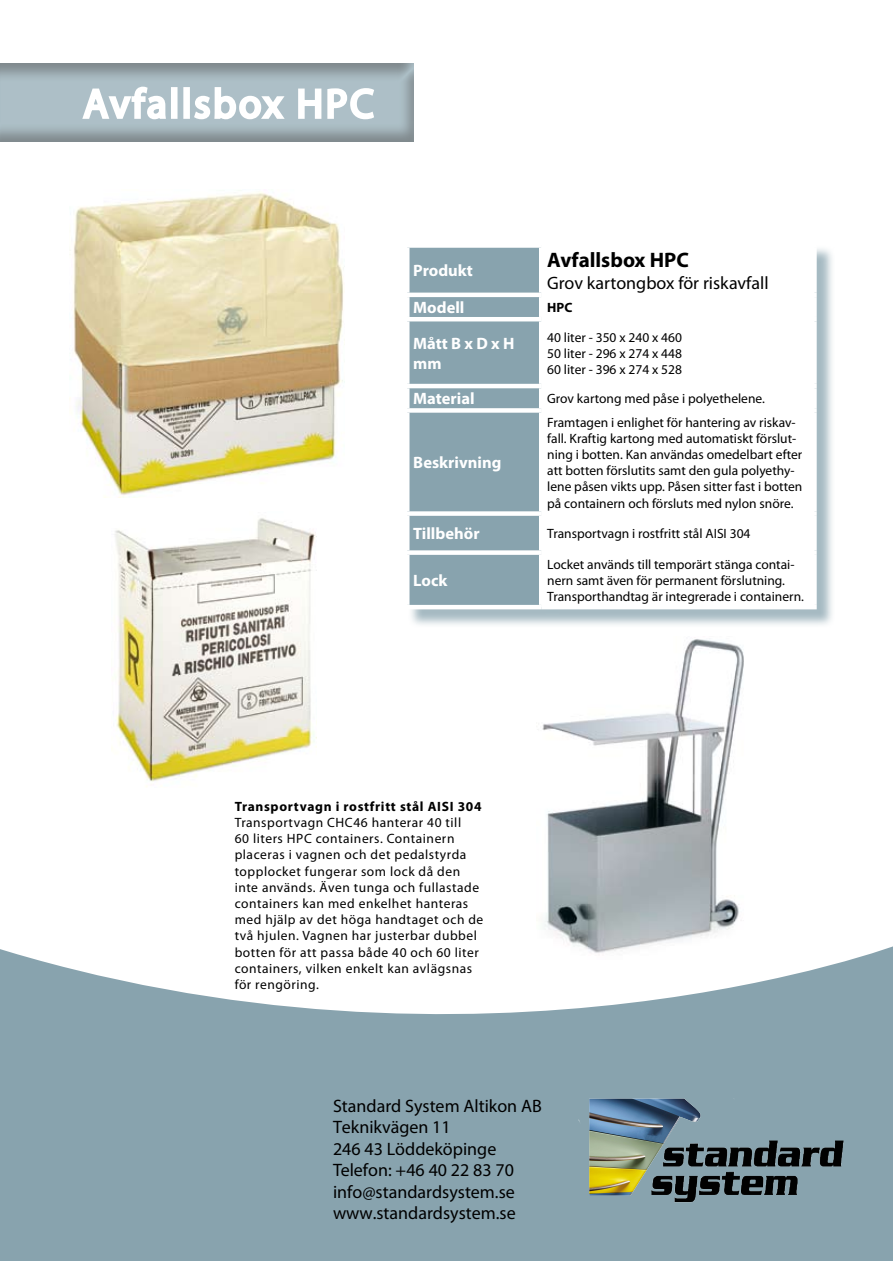
<style>
.page{position:relative;width:893px;height:1263px;background:#fff}
.page>*{position:absolute;margin:0;border:0;box-sizing:border-box;transform-origin:0 0}
.t1{font:40.5px "Myriad Pro";letter-spacing:.07em;color:#fff}
.t2{font:700 21px "Myriad Pro";color:#000}
.t3{font:18px/21.5px "Myriad Pro";color:#000}
.t4{font:700 16.5px/19.8px "Myriad Pro";color:#fff}
.t5{font:13.5px/16.2px "Myriad Pro";color:#000}
.t6{font:13.5px/16.2px "Myriad Pro";letter-spacing:.04em;color:#000}
.t7{font:700 13.5px "Myriad Pro";color:#000}
.s1{font-weight:700}
</style>
<div class="page">
<svg style="left:0;top:957px;width:893px;height:304px;background:#97afb8"></svg>
<div style="left:407px;top:245px;width:486px;height:439px;background:#88a3ae;opacity:.75"></div>
<svg style="left:409px;top:248px;width:130px;height:357px;background:#8da7b1"></svg>
<svg style="left:543px;top:248px;width:269px;height:357px"></svg>
<div style="left:405px;top:243px;width:136px;height:5px;background:#fff"></div>
<hr style="left:405px;top:248px;width:4px;height:45px;background:#fff">
<div style="left:541px;top:243px;width:276px;height:5px;background:#fff"></div>
<hr style="left:539px;top:248px;width:4px;height:45px;background:#fff">
<div style="left:812px;top:248px;width:5px;height:45px;background:#fff"></div>
<hr style="left:405px;top:293px;width:136px;height:4px;background:#fff">
<hr style="left:405px;top:297px;width:4px;height:20px;background:#fff">
<hr style="left:541px;top:293px;width:276px;height:4px;background:#fff">
<hr style="left:539px;top:297px;width:4px;height:20px;background:#fff">
<div style="left:812px;top:297px;width:5px;height:20px;background:#fff"></div>
<hr style="left:405px;top:317px;width:136px;height:4px;background:#fff">
<hr style="left:405px;top:321px;width:4px;height:63px;background:#fff">
<hr style="left:541px;top:317px;width:276px;height:4px;background:#fff">
<hr style="left:539px;top:321px;width:4px;height:63px;background:#fff">
<div style="left:812px;top:321px;width:5px;height:63px;background:#fff"></div>
<hr style="left:405px;top:384px;width:136px;height:4px;background:#fff">
<hr style="left:405px;top:388px;width:4px;height:20px;background:#fff">
<hr style="left:541px;top:384px;width:276px;height:4px;background:#fff">
<hr style="left:539px;top:388px;width:4px;height:20px;background:#fff">
<div style="left:812px;top:388px;width:5px;height:20px;background:#fff"></div>
<div style="left:405px;top:408px;width:136px;height:5px;background:#fff"></div>
<hr style="left:405px;top:413px;width:4px;height:98px;background:#fff">
<div style="left:541px;top:408px;width:276px;height:5px;background:#fff"></div>
<hr style="left:539px;top:413px;width:4px;height:98px;background:#fff">
<div style="left:812px;top:413px;width:5px;height:98px;background:#fff"></div>
<div style="left:405px;top:511px;width:136px;height:5px;background:#fff"></div>
<hr style="left:405px;top:516px;width:4px;height:34px;background:#fff">
<div style="left:541px;top:511px;width:276px;height:5px;background:#fff"></div>
<hr style="left:539px;top:516px;width:4px;height:34px;background:#fff">
<div style="left:812px;top:516px;width:5px;height:34px;background:#fff"></div>
<div style="left:405px;top:550px;width:136px;height:5px;background:#fff"></div>
<hr style="left:405px;top:555px;width:4px;height:50px;background:#fff">
<div style="left:541px;top:550px;width:276px;height:5px;background:#fff"></div>
<hr style="left:539px;top:555px;width:4px;height:50px;background:#fff">
<div style="left:812px;top:555px;width:5px;height:50px;background:#fff"></div>
<hr style="left:405px;top:605px;width:136px;height:4px;background:#fff">
<hr style="left:541px;top:605px;width:276px;height:4px;background:#fff">
<img style="left:537px;top:637px;width:209px;height:323px">
<img style="left:73px;top:192px;width:272px;height:305px">
<img style="left:111px;top:518px;width:206px;height:269px">
<div style="left:0;top:63px;width:415px;height:80px;background:#000;opacity:.5"></div>
<svg style="left:80px;top:85px;width:88px;height:36px"></svg>
<div style="left:171px;top:87px;width:7px;height:32px;border:3px solid #fff"></div>
<div style="left:183px;top:87px;width:7px;height:32px;border:3px solid #fff"></div>
<svg style="left:192px;top:86px;width:95px;height:35px"></svg>
<svg style="left:297px;top:86px;width:79px;height:35px"></svg>
<img style="left:569px;top:1090px;width:275px;height:122px">
<p class="t1" style="left:83px;top:79px;width:292px">Avfallsbox HPC</p>
<p class="t4" style="left:413px;top:260px;width:61px">Produkt</p>
<p class="t2" style="left:547px;top:246px;width:143px">Avfallsbox HPC</p>
<p class="t3" style="left:547px;top:272px;width:223px">Grov kartongbox för riskavfall</p>
<p class="t4" style="left:413px;top:297px;width:53px">Modell</p>
<p class="t7" style="left:547px;top:299px;width:27px">HPC</p>
<p class="t4" style="left:413px;top:333px;width:103px">Mått B x D x H mm</p>
<p class="t5" style="left:547px;top:329px;width:136px;text-align:justify">40 liter - 350 x 240 x 460<br>50 liter - 296 x 274 x 448<br>60 liter - 396 x 274 x 528</p>
<p class="t4" style="left:413px;top:388px;width:63px">Material</p>
<p class="t5" style="left:547px;top:390px;width:219px">Grov kartong med påse i polyethelene.</p>
<p class="t4" style="left:413px;top:452px;width:90px">Beskrivning</p>
<p class="t5" style="left:547px;top:414px;width:257px">Framtagen i enlighet för hantering av riskav&shy;fall. Kraftig kartong med automatiskt förslut&shy;ning i botten. Kan användas omedelbart efter att botten förslutits samt den gula polyethy&shy;lene påsen vikts upp. Påsen sitter fast i botten på containern och försluts med nylon snöre.</p>
<p class="t4" style="left:413px;top:523px;width:68px">Tillbehör</p>
<p class="t5" style="left:547px;top:525px;width:205px">Transportvagn i rostfritt stål AISI 304</p>
<p class="t4" style="left:413px;top:570px;width:36px">Lock</p>
<p class="t5" style="left:547px;top:556px;width:258px">Locket används till temporärt stänga contai&shy;nern samt även för permanent förslutning.<br>Transporthandtag är integrerade i containern.</p>
<p class="t6" style="left:235px;top:798px;width:250px"><span class="s1">Transportvagn i rostfritt stål AISI 304<br></span>Transportvagn CHC46 hanterar 40 till<br>60 liters HPC containers. Containern placeras i vagnen och det pedalstyrda topplocket fungerar som lock då den inte används. Även tunga och fullastade containers kan med enkelhet hanteras med hjälp av det höga handtaget och de två hjulen. Vagnen har justerbar dubbel botten för att passa både 40 och 60 liter containers, vilken enkelt kan avlägsnas för rengöring.</p>
<h3 class="t3" style="left:333px;top:1095px;width:210px">Standard System Altikon AB<br>Teknikvägen 11<br>246 43 Löddeköpinge<br>Telefon: +46 40 22 83 70 info@standardsystem.se www.standardsystem.se</h3>
</div>
